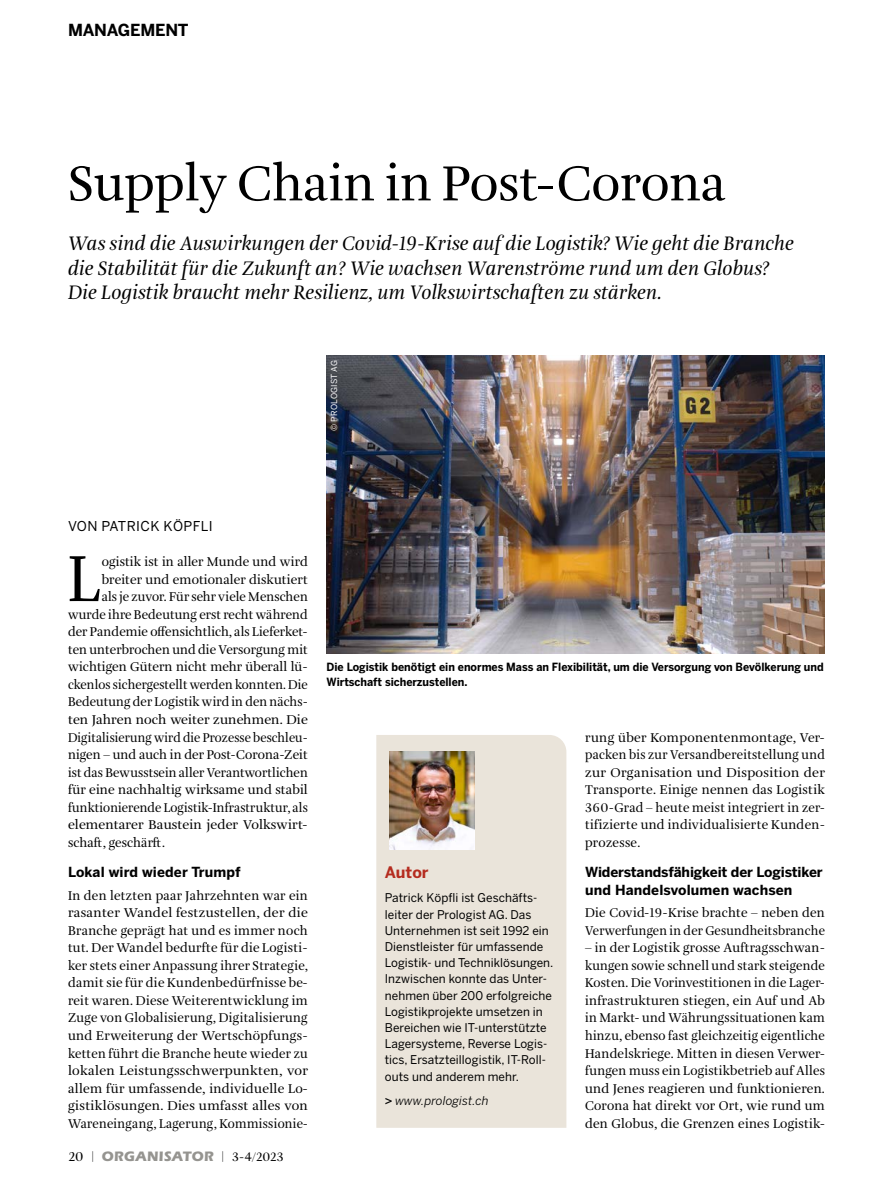
<style>
.page{position:relative;width:893px;height:1191px;background:#fff}
.page>*{position:absolute;margin:0;border:0;box-sizing:border-box;transform-origin:0 0}
.t1{font:67.5px "Amalia Pro";color:#000;scale:.9 1}
.t2{font:51px "Amalia Pro";color:#000}
.t3{font:italic 20.25px/24.3px "Amalia Pro";letter-spacing:.01em;color:#000}
.t4{font:700 16.5px "Benton Sans";letter-spacing:-.015em;color:#000}
.t5{font:700 15.75px "Benton Sans";color:#b52c1f}
.t6{font:700 13.8px/17.5px "Benton Sans";letter-spacing:-.005em;color:#000}
.t7{font:13.5px "Eras Bold ITC";letter-spacing:.02em;color:#959490}
.t8{font:13.5px "Benton Sans";letter-spacing:.03em;color:#000}
.t9{font:13.2px/17.5px "Amalia Pro";letter-spacing:.005em;color:#000;text-align:justify}
.t10{font:13.2px "Amalia Pro";letter-spacing:.005em;color:#000;scale:.96 1}
.t11{font:13.2px "Amalia Pro";letter-spacing:.005em;color:#000;scale:.95 1}
.t12{font:13.2px "Amalia Pro";letter-spacing:.005em;color:#000;scale:.94 1}
.t13{font:12px/16.2px "Benton Sans";letter-spacing:.005em;color:#000}
.t14{font:italic 12px "Benton Sans";letter-spacing:.005em;color:#000}
.t15{font:700 11.25px/15px "Benton Sans";color:#000;scale:.95 1}
.t16{font:8.25px "Benton Sans";letter-spacing:.03em;color:#fff}
.s1{font-family:"Amalia Pro";color:#000}
.s2{font-family:"Amalia Pro";font-size:12.75px;color:#000}
.s3{font-weight:500;font-style:normal}
</style>
<div class="page">
<img style="left:327px;top:355px;width:498px;height:299px">
<div style="left:376px;top:735px;width:190px;height:392px;background:#eae4da"></div>
<img style="left:389px;top:751px;width:85px;height:98px">
<p class="t4" style="left:68px;top:21px;width:122px">MANAGEMENT</p>
<h2 class="t2" style="left:68px;top:152px;width:659px">Supply Chain in Post-Corona</h2>
<h3 class="t3" style="left:68px;top:232px;width:727px">Was sind die Auswirkungen der Covid-19-Krise auf die Logistik? Wie geht die Branche die Stabilität für die Zukunft an? Wie wachsen Warenströme rund um den Globus?<br>Die Logistik braucht mehr Resilienz, um Volkswirtschaften zu stärken.</h3>
<p class="t16" style="left:330px;top:431px;width:73px;rotate:-90deg">© PROLOGIST AG</p>
<p class="t8" style="left:68px;top:518px;width:146px">VON PATRICK KÖPFLI</p>
<h1 class="t1" style="left:68px;top:537px;width:38px">L</h1>
<p class="t9" style="left:102px;top:553px;width:208px">ogistik ist in aller Munde und wird</p>
<p class="t9" style="left:102px;top:571px;width:208px">breiter und emotionaler diskutiert</p>
<p class="t10" style="left:102px;top:588px;width:216px">als je zuvor. Für sehr viele Menschen</p>
<p class="t9" style="left:68px;top:606px;width:241px">wurde ihre Bedeutung erst recht während</p>
<p class="t9" style="left:68px;top:623px;width:241px">der Pandemie offensichtlich, als Lieferket-</p>
<p class="t9" style="left:68px;top:641px;width:241px">ten unterbrochen und die Versorgung mit</p>
<p class="t9" style="left:68px;top:658px;width:241px">wichtigen Gütern nicht mehr überall lü-</p>
<p class="t11" style="left:68px;top:676px;width:254px">ckenlos sichergestellt werden konnten. Die</p>
<p class="t10" style="left:68px;top:694px;width:251px">Bedeutung der Logistik wird in den nächs-</p>
<p class="t9" style="left:68px;top:711px;width:241px">ten Jahren noch weiter zunehmen. Die</p>
<p class="t12" style="left:68px;top:729px;width:257px">Digitalisierung wird die Prozesse beschleu-</p>
<p class="t9" style="left:68px;top:746px;width:241px">nigen – und auch in der Post-Corona-Zeit</p>
<p class="t10" style="left:68px;top:764px;width:251px">ist das Bewusstsein aller Verantwortlichen</p>
<p class="t9" style="left:68px;top:781px;width:241px">für eine nachhaltig wirksame und stabil</p>
<p class="t11" style="left:68px;top:799px;width:254px">funktionierende Logistik-Infrastruktur, als</p>
<p class="t9" style="left:68px;top:816px;width:241px">elementarer Baustein jeder Volkswirt-</p>
<p class="t9" style="left:68px;top:834px;width:98px">schaft, geschärft.</p>
<p class="t6" style="left:68px;top:863px;width:174px">Lokal wird wieder Trumpf</p>
<p class="t9" style="left:68px;top:887px;width:241px">In den letzten paar Jahrzehnten war ein rasanter Wandel festzustellen, der die Branche geprägt hat und es immer noch tut. Der Wandel bedurfte für die Logisti&shy;ker stets einer Anpassung ihrer Strategie, damit sie für die Kundenbedürfnisse be&shy;reit waren. Diese Weiterentwicklung im Zuge von Globalisierung, Digitalisierung und Erweiterung der Wertschöpfungs&shy;ketten führt die Branche heute wieder zu lokalen Leistungsschwerpunkten, vor allem für umfassende, individuelle Lo&shy;gistiklösungen. Dies umfasst alles von Wareneingang, Lagerung, Kommissionie-</p>
<p class="t7" style="left:68px;top:1148px;width:217px"><span class="s1">20</span> <span class="s2">|</span> ORGANISATOR <span class="s2">| 3-4/2023</span></p>
<p class="t15" style="left:327px;top:660px;width:525px">Die Logistik benötigt ein enormes Mass an Flexibilität, um die Versorgung von Bevölkerung und<br>Wirtschaft sicherzustellen.</p>
<p class="t5" style="left:385px;top:862px;width:45px">Autor</p>
<p class="t13" style="left:385px;top:890px;width:170px">Patrick Köpfli ist Geschäfts&shy;leiter der Prologist AG. Das<br>Unternehmen ist seit 1992 ein<br>Dienstleister für umfassende<br>Logistik- und Techniklösungen.<br>Inzwischen konnte das Unter&shy;nehmen über 200 erfolgreiche<br>Logistikprojekte umsetzen in<br>Bereichen wie IT-unterstützte<br>Lagersysteme, Reverse Logis&shy;tics, Ersatzteillogistik, IT-Roll&shy;outs und anderem mehr.</p>
<p class="t14" style="left:385px;top:1093px;width:105px"><span class="s3">&gt;</span> www.prologist.ch</p>
<p class="t9" style="left:585px;top:729px;width:241px">rung über Komponentenmontage, Ver&shy;packen bis zur Versandbereitstellung und zur Organisation und Disposition der Transporte. Einige nennen das Logistik 360-Grad – heute meist integriert in zer&shy;tifizierte und individualisierte Kunden&shy;prozesse.</p>
<p class="t6" style="left:585px;top:863px;width:239px">Widerstandsfähigkeit der Logistiker und Handelsvolumen wachsen</p>
<p class="t9" style="left:585px;top:904px;width:241px">Die Covid-19-Krise brachte – neben den<br>Verwerfungen in der Gesundheitsbranche</p>
<p class="t9" style="left:585px;top:939px;width:241px;text-align:left">– in der Logistik grosse Auftragsschwan&shy;kungen sowie schnell und stark steigende Kosten. Die Vorinvestitionen in die Lager&shy;infrastrukturen stiegen, ein Auf und Ab in Markt- und Währungssituationen kam hinzu, ebenso fast gleichzeitig eigentliche Handelskriege. Mitten in diesen Verwer&shy;fungen muss ein Logistikbetrieb auf Alles und Jenes reagieren und funktionieren.<br>Corona hat direkt vor Ort, wie rund um den Globus, die Grenzen eines Logistik-</p>
</div>
